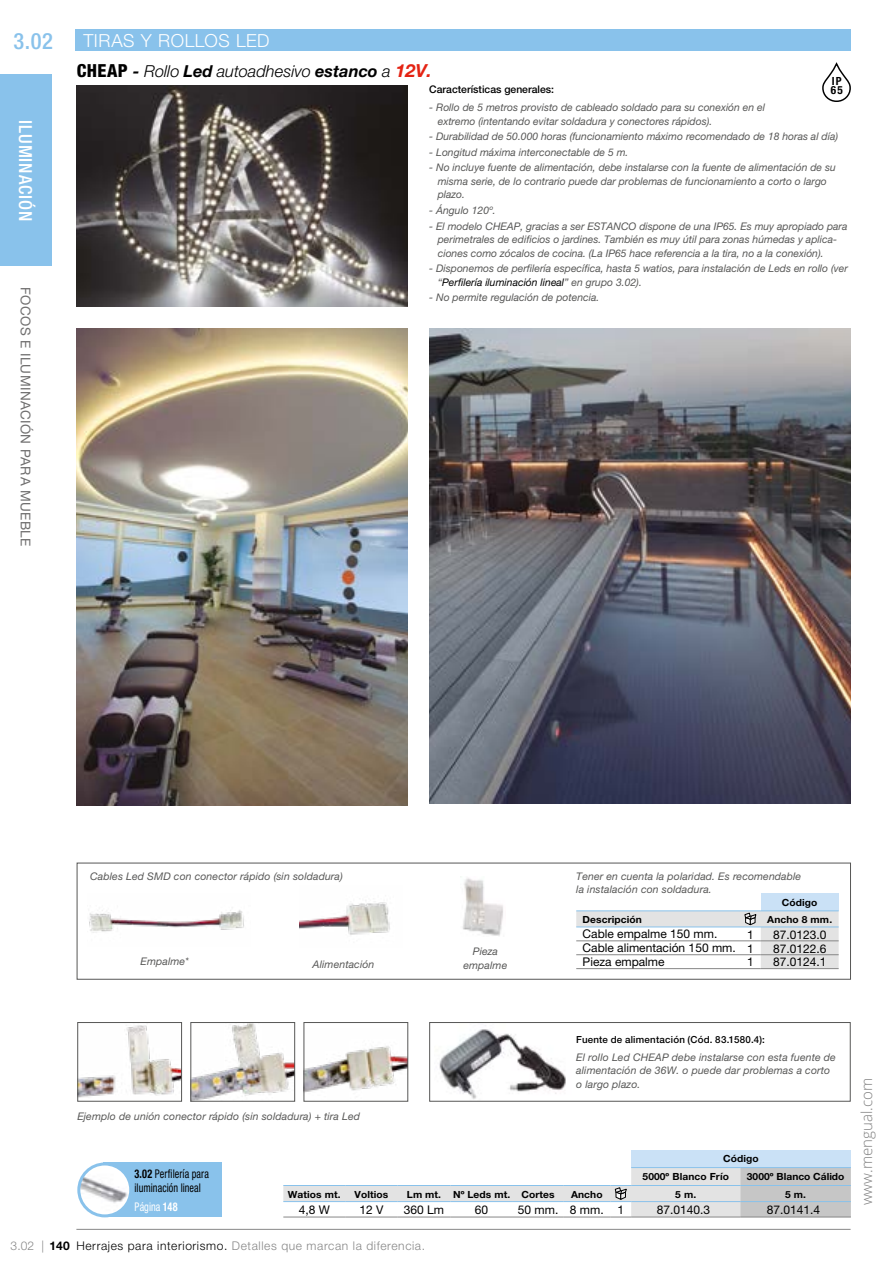
<style>
.page{position:relative;width:893px;height:1263px;background:#fff}
.page>*{position:absolute;margin:0;border:0;box-sizing:border-box;transform-origin:0 0}
.t1{font:500 condensed 22.5px "Helvetica Neue LT Pro";color:#89c2eb}
.t2{font:300 18px "Helvetica Neue LT Pro";letter-spacing:.03em;color:#fff}
.t3{font:500 condensed 18px "Helvetica Neue LT Pro";letter-spacing:.05em;color:#fff}
.t4{font:italic 300 16.5px "Helvetica Neue LT Pro";color:#000}
.t5{font:300 15px "Open Sans";color:#808080}
.t6{font:13.5px "Helvetica Neue LT Pro";letter-spacing:.03em;color:#706f6f}
.t7{font:12px "Helvetica Neue LT Pro";color:#000}
.t8{font:300 12px "Helvetica Neue LT Pro";letter-spacing:.05em;color:#878787}
.t9{font:condensed 12px/14.4px "Helvetica Neue LT Pro";letter-spacing:.005em;color:#000;scale:.85 1}
.t10{font:condensed 12px "Helvetica Neue LT Pro";letter-spacing:.005em;color:#fff;scale:.85 1}
.t11{font:700 condensed 11.25px/9px "Helvetica Neue LT Pro";color:#000}
.t12{font:italic 10.5px/13.5px "Helvetica Neue LT Pro";color:#575756}
.t13{font:500 10.5px "Helvetica Neue LT Pro";color:#000}
.t14{font:700 9.9px/17.9px "Helvetica Neue LT Pro";letter-spacing:.01em;color:#000;scale:1.04 1}
.t15{font:500 9.75px "Helvetica Neue LT Pro";letter-spacing:.02em;color:#000}
.s1{font-weight:800;font-style:normal;font-stretch:condensed;font-size:18px}
.s2{font-weight:700}
.s3{font-weight:700;font-size:18px;color:#e42313}
.s4{color:#000}
.s5{font-weight:700;color:#000}
</style>
<div class="page">
<img style="left:77px;top:86px;width:331px;height:221px">
<img style="left:77px;top:328px;width:331px;height:478px">
<img style="left:429px;top:328px;width:422px;height:476px">
<div style="left:75px;top:29px;width:775px;height:22px;background:#89c2eb"></div>
<div style="left:0;top:74px;width:52px;height:192px;background:#89c2eb"></div>
<hr style="left:76px;top:1229px;width:775px;height:1px;background:#878787">
<div style="left:631px;top:1150px;width:220px;height:17px;background:#cae1f6"></div>
<svg style="left:283px;top:1167px;width:568px;height:51px"></svg>
<img style="left:79px;top:1025px;width:101px;height:73px">
<div style="left:77px;top:1022px;width:105px;height:79px;border:1px solid #575756"></div>
<img style="left:192px;top:1024px;width:101px;height:75px">
<div style="left:190px;top:1022px;width:105px;height:79px;border:1px solid #575756"></div>
<img style="left:306px;top:1046px;width:100px;height:46px">
<div style="left:304px;top:1022px;width:104px;height:79px;border:1px solid #575756"></div>
<img style="left:439px;top:1025px;width:127px;height:74px">
<div style="left:429px;top:1022px;width:422px;height:79px;border:1px solid #575756"></div>
<div style="left:77px;top:863px;width:774px;height:117px;border:1px solid #575756"></div>
<img style="left:89px;top:910px;width:155px;height:23px">
<img style="left:299px;top:900px;width:91px;height:35px">
<img style="left:462px;top:878px;width:41px;height:58px">
<div style="left:761px;top:893px;width:78px;height:18px;background:#cae1f6"></div>
<svg style="left:576px;top:910px;width:263px;height:59px"></svg>
<svg style="left:823px;top:64px;width:28px;height:38px"></svg>
<div style="left:104px;top:1163px;width:118px;height:54px;background:#89c2eb"></div>
<img style="left:80px;top:1166px;width:48px;height:50px">
<div style="left:77px;top:1162px;width:55px;height:55px;border:3px solid #89c2eb;border-radius:50%"></div>
<h1 class="t1" style="left:14px;top:27px;width:41px">3.02</h1>
<h2 class="t3" style="left:36px;top:120px;width:102px;rotate:90deg">ILUMINACIÓN</h2>
<p class="t6" style="left:34px;top:287px;width:261px;rotate:90deg">FOCOS E ILUMINACIÓN PARA MUEBLE</p>
<h2 class="t2" style="left:83px;top:30px;width:188px">TIRAS Y ROLLOS LED</h2>
<h3 class="t4" style="left:77px;top:61px;width:357px"><span class="s1">CHEAP</span> <span class="s2">-</span> Rollo <span class="s2">Led</span> autoadhesivo <span class="s2">estanco</span> a <span class="s3">12V.</span></h3>
<p class="t11" style="left:831px;top:76px;width:13px">IP<br>65</p>
<p class="t13" style="left:429px;top:83px;width:126px">Características generales:</p>
<p class="t12" style="left:438px;top:100px;width:329px;text-indent:-9px">- Rollo de 5 metros provisto de cableado soldado para su conexión en el extremo (intentando evitar soldadura y conectores rápidos).</p>
<p class="t12" style="left:429px;top:130px;width:410px">- Durabilidad de 50.000 horas (funcionamiento máximo recomendado de 18 horas al día)</p>
<p class="t12" style="left:429px;top:145px;width:201px">- Longitud máxima interconectable de 5 m.</p>
<p class="t12" style="left:438px;top:161px;width:399px;text-indent:-9px">- No incluye fuente de alimentación, debe instalarse con la fuente de alimentación de su misma serie, de lo contrario puede dar problemas de funcionamiento a corto o largo plazo.</p>
<p class="t12" style="left:429px;top:203px;width:68px">- Ángulo 120º.</p>
<p class="t12" style="left:438px;top:219px;width:411px;text-indent:-9px">- El modelo CHEAP, gracias a ser ESTANCO dispone de una IP65. Es muy apropiado para perimetrales de edificios o jardines. También es muy útil para zonas húmedas y aplica&shy;ciones como zócalos de cocina. (La IP65 hace referencia a la tira, no a la conexión).</p>
<p class="t12" style="left:438px;top:262px;width:412px;text-indent:-9px">- Disponemos de perfilería específica, hasta 5 watios, para instalación de Leds en rollo (ver “<span class="s4">Perfilería iluminación lineal</span>” en grupo 3.02).</p>
<p class="t12" style="left:429px;top:291px;width:172px">- No permite regulación de potencia.</p>
<p class="t12" style="left:90px;top:869px;width:254px">Cables Led SMD con conector rápido (sin soldadura)</p>
<p class="t12" style="left:576px;top:869px;width:226px">Tener en cuenta la polaridad. Es recomendable la instalación con soldadura.</p>
<p class="t12" style="left:141px;top:954px;width:50px">Empalme*</p>
<p class="t12" style="left:313px;top:957px;width:63px">Alimentación</p>
<p class="t12" style="left:463px;top:945px;width:45px;text-align:center">Pieza empalme</p>
<p class="t14" style="left:782px;top:893px;width:36px">Código</p>
<p class="t14" style="left:583px;top:910px;width:59px">Descripción</p>
<p class="t14" style="left:767px;top:910px;width:64px">Ancho 8 mm.</p>
<p class="t7" style="left:583px;top:927px;width:136px">Cable empalme 150 mm.</p>
<p class="t7" style="left:747px;top:927px;width:8px">1</p>
<p class="t7" style="left:773px;top:927px;width:55px">87.0123.0</p>
<p class="t7" style="left:583px;top:941px;width:173px">Cable alimentación 150 mm. 1</p>
<p class="t7" style="left:773px;top:941px;width:55px">87.0122.6</p>
<p class="t7" style="left:583px;top:954px;width:84px">Pieza empalme</p>
<p class="t7" style="left:747px;top:955px;width:8px">1</p>
<p class="t7" style="left:773px;top:955px;width:55px">87.0124.1</p>
<p class="t12" style="left:77px;top:1109px;width:284px">Ejemplo de unión conector rápido (sin soldadura) + tira Led</p>
<p class="t15" style="left:576px;top:1034px;width:190px">Fuente de alimentación (Cód. 83.1580.4):</p>
<p class="t12" style="left:576px;top:1050px;width:261px">El rollo Led CHEAP debe instalarse con esta fuente de alimentación de 36W. o puede dar problemas a corto o largo plazo.</p>
<p class="t9" style="left:135px;top:1166px;width:89px"><span class="s2">3.02</span> Perfilería para iluminación lineal</p>
<p class="t10" style="left:135px;top:1200px;width:52px">Página <span class="s2">148</span></p>
<p class="t14" style="left:643px;top:1150px;width:113px;text-indent:81px">Código<br>5000º Blanco Frío</p>
<p class="t14" style="left:747px;top:1168px;width:95px">3000º Blanco Cálido</p>
<p class="t14" style="left:288px;top:1185px;width:52px">Watios mt.</p>
<p class="t14" style="left:355px;top:1185px;width:34px">Voltios</p>
<p class="t14" style="left:407px;top:1185px;width:144px">Lm mt. Nº Leds mt. Cortes</p>
<p class="t14" style="left:571px;top:1185px;width:32px">Ancho</p>
<p class="t14" style="left:675px;top:1185px;width:22px">5 m.</p>
<p class="t14" style="left:785px;top:1185px;width:22px">5 m.</p>
<p class="t7" style="left:299px;top:1203px;width:33px">4,8 W</p>
<p class="t7" style="left:359px;top:1203px;width:26px">12 V</p>
<p class="t7" style="left:404px;top:1203px;width:42px">360 Lm</p>
<p class="t7" style="left:475px;top:1203px;width:15px">60</p>
<p class="t7" style="left:518px;top:1203px;width:108px">50 mm. 8 mm. 1</p>
<p class="t7" style="left:657px;top:1203px;width:55px">87.0140.3</p>
<p class="t7" style="left:767px;top:1203px;width:55px">87.0141.4</p>
<p class="t8" style="left:11px;top:1239px;width:416px">3.02 | <span class="s5">140</span> <span class="s4">Herrajes para interiorismo.</span> Detalles que marcan la diferencia.</p>
<h3 class="t5" style="left:856px;top:1205px;width:129px;rotate:-90deg">www.mengual.com</h3>
</div>
